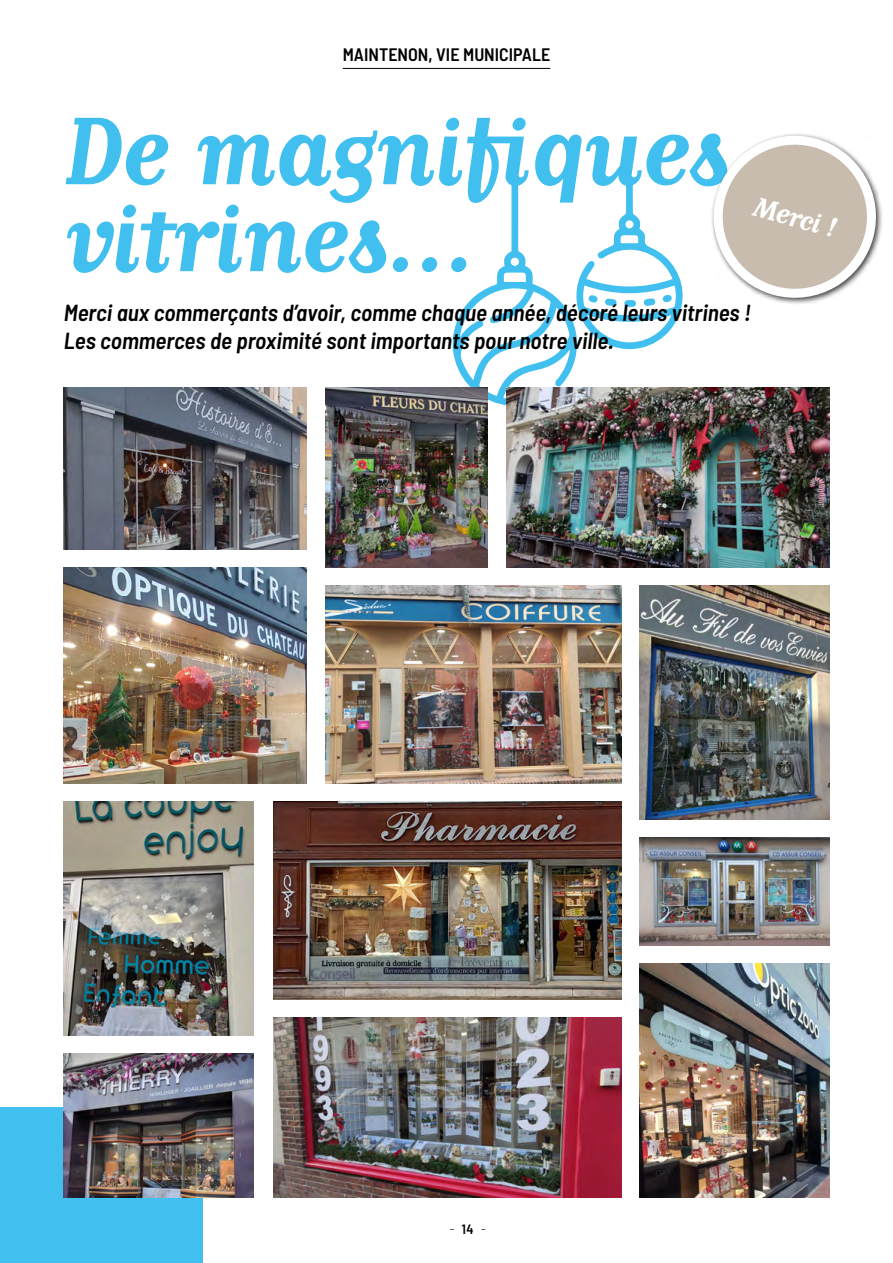
<style>
.page{position:relative;width:893px;height:1263px;background:#fff}
.page>*{position:absolute;margin:0;border:0;box-sizing:border-box;transform-origin:0 0}
.t1{font:700 135px "Matrix Script";letter-spacing:-.01em;color:#41c0f0}
.t2{font:700 39px "Matrix Script";color:#fff}
.t3{font:italic 600 semi-condensed 23.1px/27.8px "Barlow";color:#000}
.t4{font:600 semi-condensed 18px "Barlow";color:#000}
.t5{font:300 semi-condensed 13.5px "Barlow";color:#000}
.s1{font-weight:600}
</style>
<div class="page">
<svg style="left:453px;top:176px;width:231px;height:230px"></svg>
<div style="left:663px;top:295px;width:9px;height:7px;background:#41c0f0;border-radius:3px"></div>
<div style="left:589px;top:295px;width:8px;height:7px;background:#41c0f0;border-radius:3px"></div>
<div style="left:0;top:1108px;width:203px;height:155px;background:#41c0f0"></div>
<hr style="left:343px;top:68px;width:207px;height:1px;background:#000">
<img style="left:64px;top:388px;width:242px;height:162px">
<img style="left:274px;top:802px;width:347px;height:198px">
<img style="left:274px;top:1018px;width:347px;height:180px">
<img style="left:325px;top:586px;width:296px;height:198px">
<img style="left:64px;top:568px;width:242px;height:216px">
<img style="left:325px;top:388px;width:163px;height:180px">
<img style="left:640px;top:586px;width:189px;height:234px">
<img style="left:64px;top:802px;width:189px;height:234px">
<img style="left:507px;top:388px;width:322px;height:180px">
<img style="left:640px;top:838px;width:189px;height:108px">
<img style="left:64px;top:1054px;width:189px;height:144px">
<img style="left:640px;top:964px;width:189px;height:234px">
<svg style="left:712px;top:133px;width:170px;height:169px"></svg>
<p class="t4" style="left:343px;top:43px;width:209px">MAINTENON, VIE MUNICIPALE</p>
<h1 class="t1" style="left:64px;top:95px;width:668px">De magnifiques</h1>
<h1 class="t1" style="left:64px;top:182px;width:415px">vitrines...</h1>
<p class="t3" style="left:64px;top:298px;width:689px">Merci aux commerçants d’avoir, comme chaque année, décoré leurs vitrines !<br>Les commerces de proximité sont importants pour notre ville.</p>
<h2 class="t2" style="left:758px;top:190px;width:86px;rotate:15deg">Merci !</h2>
<p class="t5" style="left:450px;top:1221px;width:38px">- <span class="s1">14</span> -</p>
</div>
